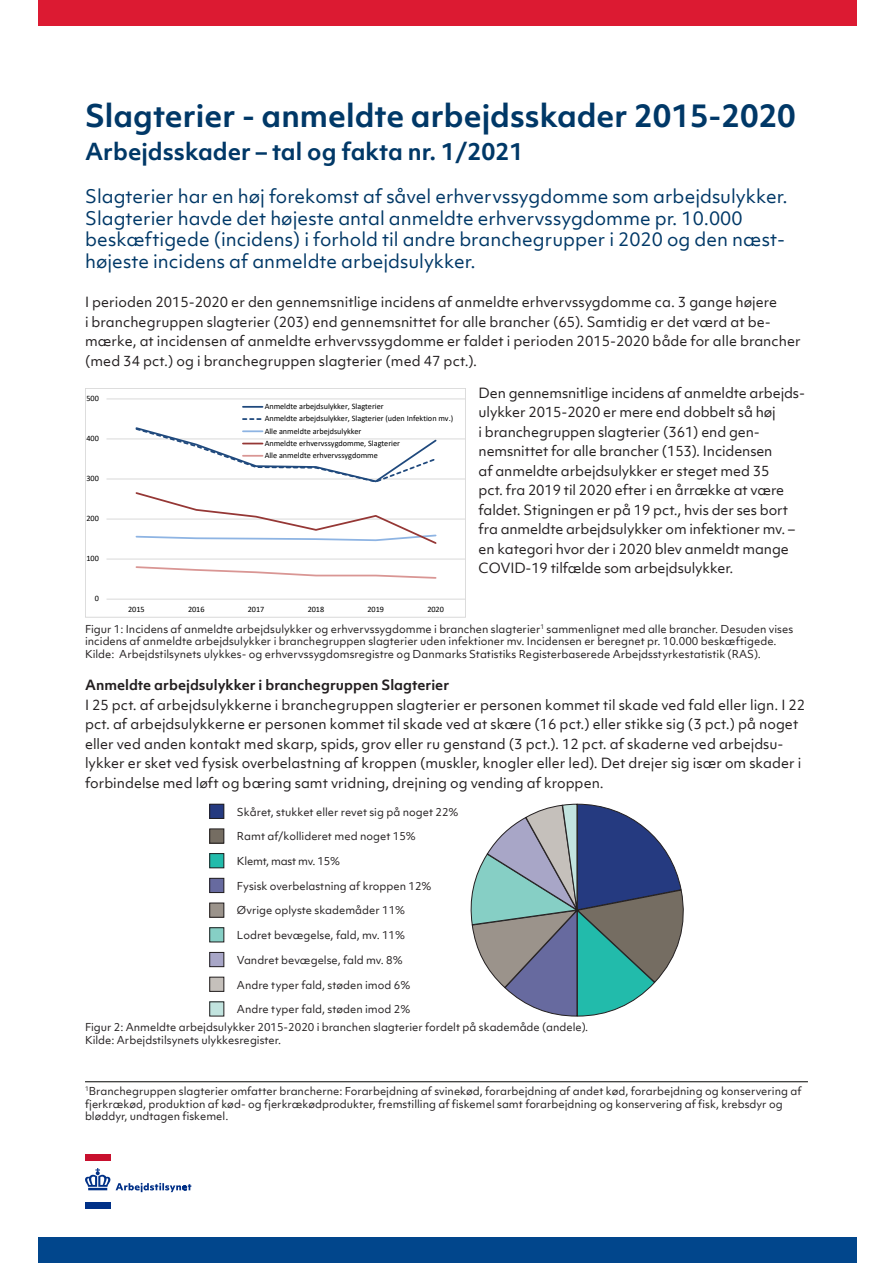
<style>
.page{position:relative;width:893px;height:1263px;background:#fff}
.page>*{position:absolute;margin:0;border:0;box-sizing:border-box;transform-origin:0 0}
.t1{font:700 30px "Objektiv Mk 1";color:#003867}
.t2{font:700 22.5px "Objektiv Mk 1";color:#003867}
.t3{font:18px/21.6px "Objektiv Mk 1";color:#003867}
.t4{font:13.5px/19.5px "Objektiv Mk 1";color:#231f20}
.t5{font:700 13.5px "Objektiv Mk 1";color:#231f20}
.t6{font:10.5px/12.6px "Objektiv Mk 1";color:#231f20}
.t7{font:10.5px "Objektiv Mk 1";letter-spacing:-.02em;color:#231f20}
.t8{font:8.4px/10.2px "Calibri";color:#000}
.t9{font:8.25px "Calibri";color:#000}
</style>
<div class="page">
<svg style="left:116px;top:1183px;width:75px;height:9px"></svg>
<div style="left:85px;top:1154px;width:25px;height:6px;background:#c8102e"></div>
<svg style="left:85px;top:1168px;width:25px;height:22px"></svg>
<div style="left:85px;top:1203px;width:25px;height:6px;background:#003087"></div>
<div style="left:38px;top:0;width:818px;height:26px;background:#dc1a32"></div>
<div style="left:38px;top:1237px;width:818px;height:26px;background:#01468c"></div>
<hr style="left:106px;top:559px;width:359px;height:1px;background:#d9d9d9">
<hr style="left:106px;top:519px;width:359px;height:1px;background:#d9d9d9">
<hr style="left:106px;top:479px;width:359px;height:1px;background:#d9d9d9">
<hr style="left:106px;top:439px;width:359px;height:1px;background:#d9d9d9">
<hr style="left:106px;top:399px;width:359px;height:1px;background:#d9d9d9">
<hr style="left:106px;top:599px;width:359px;height:1px;background:#d9d9d9">
<svg style="left:135px;top:558px;width:303px;height:21px"></svg>
<hr style="left:243px;top:406px;width:20px;height:2px;background:#1f497d">
<svg style="left:134px;top:418px;width:304px;height:126px"></svg>
<hr style="left:243px;top:455px;width:20px;height:2px;background:#d99694">
<div style="left:85px;top:388px;width:381px;height:229px;border:1px solid #d9d9d9"></div>
<svg style="left:470px;top:803px;width:214px;height:214px"></svg>
<div style="left:210px;top:804px;width:14px;height:14px;background:#253a80"></div>
<div style="left:209px;top:804px;width:15px;height:15px;border:1px solid #231f20"></div>
<div style="left:210px;top:854px;width:14px;height:14px;background:#22bbab"></div>
<div style="left:209px;top:853px;width:15px;height:15px;border:1px solid #231f20"></div>
<div style="left:210px;top:878px;width:14px;height:14px;background:#676a9f"></div>
<div style="left:209px;top:878px;width:15px;height:15px;border:1px solid #231f20"></div>
<div style="left:210px;top:903px;width:14px;height:14px;background:#9b938b"></div>
<div style="left:209px;top:903px;width:15px;height:15px;border:1px solid #231f20"></div>
<div style="left:210px;top:928px;width:14px;height:14px;background:#86cfc5"></div>
<div style="left:209px;top:927px;width:15px;height:15px;border:1px solid #231f20"></div>
<div style="left:210px;top:952px;width:14px;height:15px;background:#a8a6c7"></div>
<div style="left:209px;top:952px;width:15px;height:15px;border:1px solid #231f20"></div>
<div style="left:210px;top:977px;width:14px;height:14px;background:#c5c0bb"></div>
<div style="left:209px;top:977px;width:15px;height:15px;border:1px solid #231f20"></div>
<div style="left:210px;top:1002px;width:14px;height:14px;background:#c2e4df"></div>
<div style="left:209px;top:1001px;width:15px;height:15px;border:1px solid #231f20"></div>
<hr style="left:85px;top:1081px;width:723px;height:1px;background:#040503">
<div style="left:210px;top:829px;width:14px;height:14px;background:#756d62"></div>
<div style="left:209px;top:828px;width:15px;height:15px;border:1px solid #231f20"></div>
<h1 class="t1" style="left:85px;top:94px;width:712px">Slagterier - anmeldte arbejdsskader 2015-2020</h1>
<h1 class="t2" style="left:85px;top:136px;width:440px">Arbejdsskader – tal og fakta nr. 1/2021</h1>
<p class="t3" style="left:85px;top:185px;width:704px">Slagterier har en høj forekomst af såvel erhvervssygdomme som arbejdsulykker.<br>Slagterier havde det højeste antal anmeldte erhvervssygdomme pr. 10.000 beskæftigede (incidens) i forhold til andre branchegrupper i 2020 og den næst&shy;højeste incidens af anmeldte arbejdsulykker.</p>
<p class="t4" style="left:85px;top:292px;width:717px">I perioden 2015-2020 er den gennemsnitlige incidens af anmeldte erhvervssygdomme ca. 3 gange højere<br>i branchegruppen slagterier (203) end gennemsnittet for alle brancher (65). Samtidig er det værd at be&shy;mærke, at incidensen af anmeldte erhvervssygdomme er faldet i perioden 2015-2020 både for alle brancher (med 34 pct.) og i branchegruppen slagterier (med 47 pct.).</p>
<p class="t8" style="left:87px;top:392px;width:14px">500</p>
<p class="t9" style="left:87px;top:393px;width:14px">500</p>
<p class="t8" style="left:87px;top:429px;width:14px">400</p>
<p class="t9" style="left:87px;top:433px;width:14px">400</p>
<p class="t9" style="left:87px;top:473px;width:14px">300</p>
<p class="t9" style="left:87px;top:513px;width:14px">200</p>
<p class="t9" style="left:87px;top:553px;width:14px">100</p>
<p class="t9" style="left:95px;top:593px;width:6px">0</p>
<p class="t8" style="left:271px;top:398px;width:124px">Anmeldte arbejdsulykker, Slagterier</p>
<p class="t8" style="left:271px;top:417px;width:179px">Anmeldte arbejdsulykker, Slagterier (uden Infektion mv.)</p>
<p class="t8" style="left:271px;top:436px;width:101px">Alle anmeldte arbejdsulykker</p>
<p class="t9" style="left:265px;top:401px;width:120px">Anmeldte arbejdsulykker, Slagterier</p>
<p class="t9" style="left:265px;top:413px;width:190px">Anmeldte arbejdsulykker, Slagterier (uden Infektion mv.)</p>
<p class="t9" style="left:265px;top:425px;width:98px">Alle anmeldte arbejdsulykker</p>
<p class="t9" style="left:265px;top:437px;width:137px">Anmeldte erhvervssygdomme, Slagterier</p>
<p class="t9" style="left:265px;top:450px;width:115px">Alle anmeldte erhvervssygdomme</p>
<p class="t9" style="left:128px;top:604px;width:18px">2015</p>
<p class="t9" style="left:188px;top:604px;width:18px">2016</p>
<p class="t9" style="left:248px;top:604px;width:18px">2017</p>
<p class="t9" style="left:308px;top:604px;width:18px">2018</p>
<p class="t9" style="left:367px;top:604px;width:18px">2019</p>
<p class="t9" style="left:427px;top:604px;width:18px">2020</p>
<p class="t4" style="left:479px;top:383px;width:326px">Den gennemsnitlige incidens af anmeldte arbejds-</p>
<p class="t4" style="left:479px;top:402px;width:318px">ulykker 2015-2020 er mere end dobbelt så høj<br>i branche gruppen slagterier (361) end gen nemsnittet for alle brancher (153). Incidensen<br>af anmeldte arbejdsulykker er steget med 35 pct. fra 2019 til 2020 efter i en årrække at være faldet. Stigningen er på 19 pct., hvis der ses bort fra anmeldte arbejdsulykker om infektioner mv. – en kategori hvor der i 2020 blev anmeldt mange COVID-19 tilfælde som arbejdsulykker.</p>
<p class="t6" style="left:85px;top:622px;width:710px">Figur 1: Incidens af anmeldte arbejdsulykker og erhvervssygdomme i branchen slagterier<sup>1</sup> sammenlignet med alle brancher. Desuden vises</p>
<p class="t6" style="left:85px;top:635px;width:693px">incidens af anmeldte arbejdsulykker i branchegruppen slagterier uden infektioner mv. Incidensen er beregnet pr. 10.000 beskæftigede.</p>
<p class="t6" style="left:85px;top:648px;width:677px">Kilde: Arbejdstilsynets ulykkes- og erhvervssygdomsregistre og Danmarks Statistiks Registerbaserede Arbejdsstyrkestatistik (RAS).</p>
<h2 class="t5" style="left:85px;top:675px;width:366px">Anmeldte arbejdsulykker i branchegruppen Slagterier</h2>
<p class="t4" style="left:85px;top:695px;width:722px">I 25 pct. af arbejdsulykkerne i branchegruppen slagterier er personen kommet til skade ved fald eller lign. I 22 pct. af arbejdsulykkerne er personen kommet til skade ved at skære (16 pct.) eller stikke sig (3 pct.) på noget eller ved anden kontakt med skarp, spids, grov eller ru genstand (3 pct.). 12 pct. af skaderne ved arbejdsu&shy;lykker er sket ved fysisk overbelastning af kroppen (muskler, knogler eller led). Det drejer sig især om skader i forbindelse med løft og bæring samt vridning, drejning og vending af kroppen.</p>
<p class="t6" style="left:237px;top:805px;width:223px">Skåret, stukket eller revet sig på noget 22%</p>
<p class="t6" style="left:237px;top:830px;width:180px">Ramt af/kollideret med noget 15%</p>
<p class="t7" style="left:237px;top:854px;width:104px">Klemt, mast mv. 15%</p>
<p class="t6" style="left:237px;top:879px;width:196px">Fysisk overbelastning af kroppen 12%</p>
<p class="t6" style="left:237px;top:904px;width:170px">Øvrige oplyste skademåder 11%</p>
<p class="t6" style="left:237px;top:929px;width:170px">Lodret bevægelse, fald, mv. 11%</p>
<p class="t6" style="left:237px;top:953px;width:167px">Vandret bevægelse, fald mv. 8%</p>
<p class="t6" style="left:237px;top:978px;width:175px">Andre typer fald, støden imod 6%</p>
<p class="t6" style="left:237px;top:1003px;width:175px">Andre typer fald, støden imod 2%</p>
<p class="t6" style="left:85px;top:1021px;width:505px">Figur 2: Anmeldte arbejdsulykker 2015-2020 i branchen slagterier fordelt på skademåde (andele).</p>
<p class="t6" style="left:85px;top:1034px;width:198px">Kilde: Arbejdstilsynets ulykkesregister.</p>
<p class="t6" style="left:85px;top:1084px;width:718px"><sup>1</sup>Branchegruppen slagterier omfatter brancherne: Forarbejdning af svinekød, forarbejdning af andet kød, forarbejdning og konservering af fjerkrækød, produktion af kød- og fjerkrækødprodukter, fremstilling af fiskemel samt forarbejdning og konservering af fisk, krebsdyr og bløddyr, undtagen fiskemel.</p>
</div>
